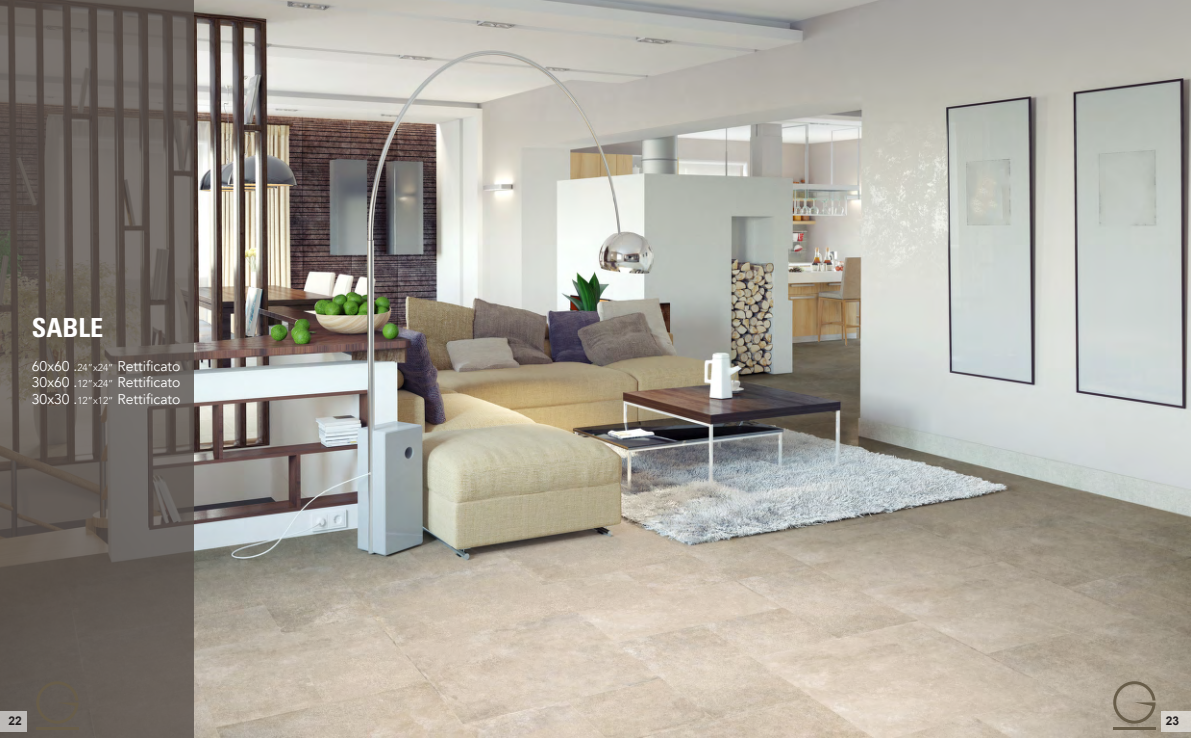
<style>
.page{position:relative;width:1191px;height:738px;background:#fff}
.page>*{position:absolute;margin:0;border:0;box-sizing:border-box;transform-origin:0 0}
.t1{font:700 condensed 26.2px "Univers";color:#fff}
.t2{font:14px "Avenir";color:#fff}
.t3{font:700 12px "Arial";color:#231f20}
.s1{font-weight:300;font-size:10px}
</style>
<div class="page">
<img style="left:194px;top:0;width:997px;height:737px">
<svg style="left:0;top:0;width:194px;height:737px;background:#645c57"></svg>
<hr style="left:1113px;top:726px;width:42px;height:3px;background:#685d49">
<svg style="left:1113px;top:680px;width:42px;height:43px;background:#9e9483"></svg>
<hr style="left:36px;top:726px;width:43px;height:3px;background:#685d49">
<svg style="left:36px;top:680px;width:43px;height:43px;background:#625a51"></svg>
<div style="left:1160px;top:710px;width:31px;height:21px;background:#d8d4cd"></div>
<div style="left:0;top:710px;width:27px;height:21px;background:#bebbb9"></div>
<p class="t1" style="left:32px;top:311px;width:73px">SABLE</p>
<p class="t2" style="left:32px;top:357px;width:150px">60x60 .<span class="s1">24”x24”</span> Rettificato</p>
<p class="t2" style="left:32px;top:374px;width:150px">30x60 .<span class="s1">12”x24”</span> Rettificato</p>
<p class="t2" style="left:32px;top:391px;width:150px">30x30 .<span class="s1">12”x12”</span> Rettificato</p>
<p class="t3" style="left:8px;top:712px;width:15px">22</p>
<p class="t3" style="left:1165px;top:712px;width:15px">23</p>
</div>
